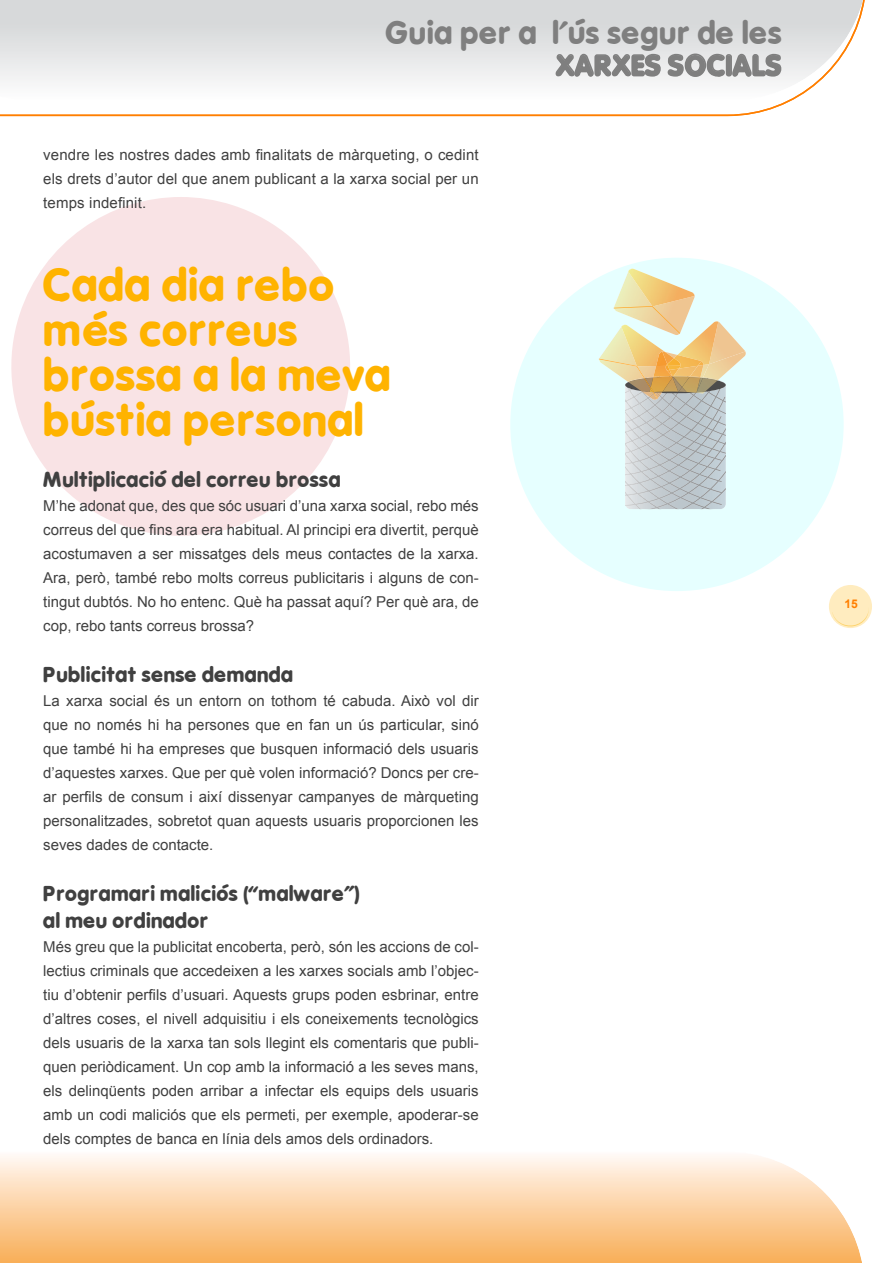
<style>
.page{position:relative;width:893px;height:1263px;background:#fff}
.page>*{position:absolute;margin:0;border:0;box-sizing:border-box;transform-origin:0 0}
.t1{font:700 45px/45px "Vagabond";color:#ffb300}
.t2{font:700 31.65px "Vagabond";color:#7f7f7f}
.t3{font:700 28.65px "Vagabond";color:#7f7f7f}
.t4{font:700 21px/27px "Vagabond";color:#404040}
.t5{font:15px/24px "Arial";color:#404040;text-align:justify}
.t6{font:700 12px "Arial";color:#ff7f00}
</style>
<div class="page">
<img style="left:0;top:1156px;width:812px;height:107px">
<svg style="left:0;top:0;width:865px;height:117px"></svg>
<img style="left:0;top:0;width:863px;height:100px">
<div style="left:829px;top:585px;width:43px;height:43px;background:#ffecbf;border-radius:50%"></div>
<svg style="left:554px;top:53px;width:228px;height:25px;background:#c9caca"></svg>
<svg style="left:832px;top:611px;width:38px;height:17px"></svg>
<svg style="left:11px;top:197px;width:339px;height:339px;fill:#f9e3e5"></svg>
<svg style="left:510px;top:258px;width:334px;height:333px;fill:#e6ffff"></svg>
<img style="left:614px;top:269px;width:81px;height:66px">
<img style="left:628px;top:269px;width:67px;height:37px">
<svg style="left:614px;top:306px;width:66px;height:28px"></svg>
<img style="left:599px;top:325px;width:22px;height:23px">
<img style="left:621px;top:325px;width:44px;height:23px">
<img style="left:718px;top:321px;width:27px;height:30px">
<img style="left:726px;top:351px;width:20px;height:29px">
<img style="left:677px;top:321px;width:41px;height:27px">
<img style="left:685px;top:322px;width:29px;height:26px">
<svg style="left:599px;top:348px;width:127px;height:161px;background:#cecfc2"></svg>
<h2 class="t2" style="left:385px;top:18px;width:399px">Guia per a l’ús segur de les</h2>
<h3 class="t3" style="left:556px;top:53px;width:228px">XARXES SOCIALS</h3>
<p class="t5" style="left:43px;top:143px;width:437px">vendre les nostres dades amb finalitats de màrqueting, o cedint els drets d’autor del que anem publicant a la xarxa social per un temps indefinit.</p>
<h1 class="t1" style="left:43px;top:265px;width:350px">Cada dia rebo més correus brossa a la meva bústia personal</h1>
<h3 class="t4" style="left:43px;top:467px;width:299px">Multiplicació del correu brossa</h3>
<p class="t5" style="left:43px;top:495px;width:437px">M’he adonat que, des que sóc usuari d’una xarxa social, rebo més correus del que fins ara era habitual. Al principi era divertit, perquè acostumaven a ser missatges dels meus contactes de la xarxa.<br>Ara, però, també rebo molts correus publicitaris i alguns de con&shy;tingut dubtós. No ho entenc. Què ha passat aquí? Per què ara, de cop, rebo tants correus brossa?</p>
<h3 class="t4" style="left:43px;top:662px;width:252px">Publicitat sense demanda</h3>
<p class="t5" style="left:43px;top:690px;width:437px">La xarxa social és un entorn on tothom té cabuda. Això vol dir que no només hi ha persones que en fan un ús particular, sinó que també hi ha empreses que busquen informació dels usuaris d’aquestes xarxes. Que per què volen informació? Doncs per cre&shy;ar perfils de consum i així dissenyar campanyes de màrqueting personalitzades, sobretot quan aquests usuaris proporcionen les seves dades de contacte.</p>
<h3 class="t4" style="left:43px;top:881px;width:318px">Programari maliciós (“malware”) al meu ordinador</h3>
<p class="t5" style="left:43px;top:936px;width:437px">Més greu que la publicitat encoberta, però, són les accions de col&shy;lectius criminals que accedeixen a les xarxes socials amb l’objec&shy;tiu d’obtenir perfils d’usuari. Aquests grups poden esbrinar, entre d’altres coses, el nivell adquisitiu i els coneixements tecnològics dels usuaris de la xarxa tan sols llegint els comentaris que publi&shy;quen periòdicament. Un cop amb la informació a les seves mans, els delinqüents poden arribar a infectar els equips dels usuaris amb un codi maliciós que els permeti, per exemple, apoderar-se dels comptes de banca en línia dels amos dels ordinadors.</p>
<p class="t6" style="left:844px;top:599px;width:15px">15</p>
</div>
